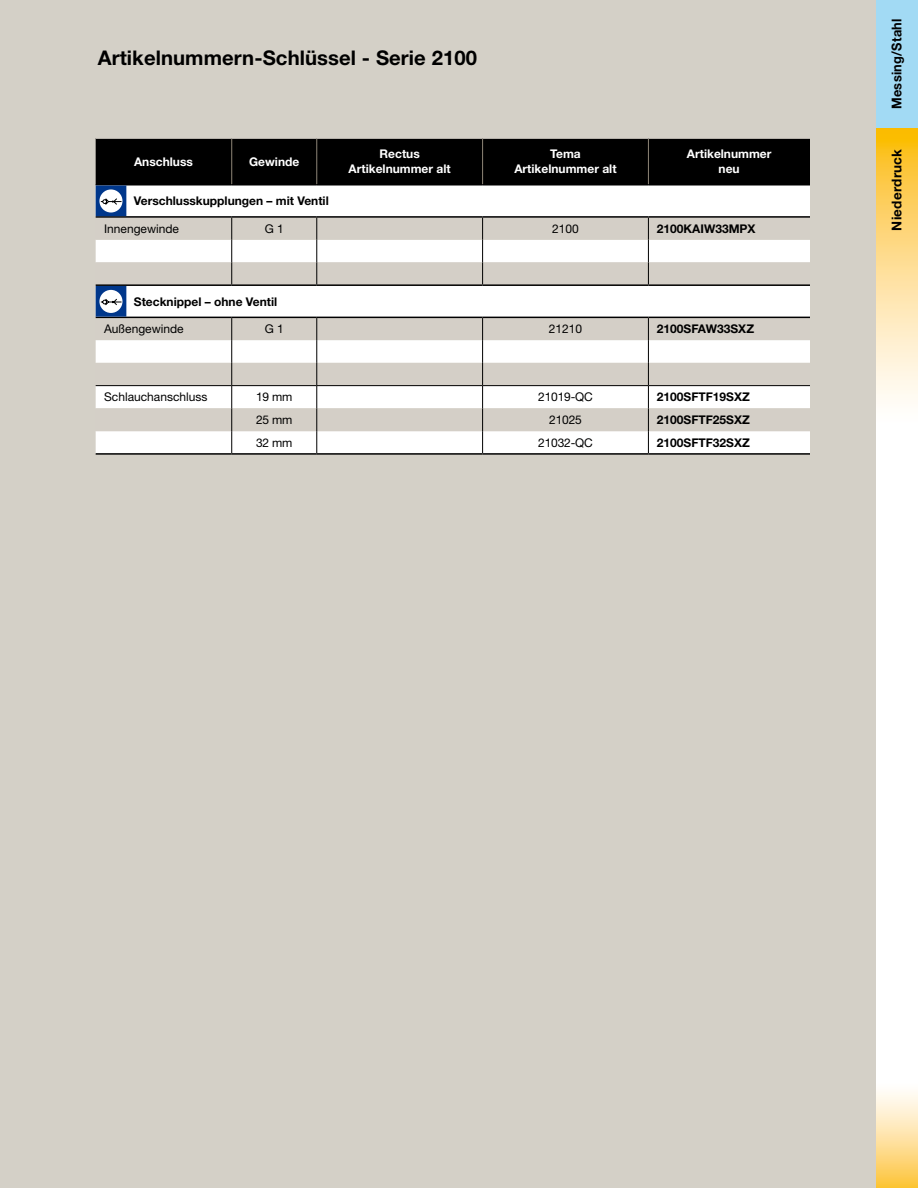
<style>
.page{position:relative;width:918px;height:1188px;background:#fff}
.page>*{position:absolute;margin:0;border:0;box-sizing:border-box;transform-origin:0 0}
.t1{font:700 20.25px "Helvetica Neue LT Std";letter-spacing:.005em;color:#000}
.t2{font:700 13.5px "Helvetica Neue LT Std";letter-spacing:.02em;color:#000;scale:.95 1}
.t3{font:700 13.5px "Helvetica Neue LT Std";letter-spacing:.02em;color:#000}
.t4{font:700 12px "Helvetica Neue LT Std";color:#000}
.t5{font:12px "Helvetica Neue LT Std";color:#000}
.t6{font:700 12px/15px "Helvetica Neue LT Std";color:#fff;text-align:center}
</style>
<div class="page">
<svg style="left:875px;top:128px;width:43px;height:297px;background:#fddf96"></svg>
<div style="left:875px;top:1082px;width:43px;height:106px;background:linear-gradient(to bottom,#fff,#fdc642)"></div>
<div style="left:875px;top:0;width:43px;height:128px;background:#a2daf4"></div>
<div style="left:0;top:0;width:875px;height:1188px;background:#d4d0c7"></div>
<div style="left:96px;top:139px;width:714px;height:45px;background:#000"></div>
<div style="left:96px;top:186px;width:714px;height:267px;background:#fff"></div>
<svg style="left:96px;top:218px;width:714px;height:213px"></svg>
<hr style="left:96px;top:184px;width:136px;height:2px;background:#000">
<hr style="left:232px;top:184px;width:85px;height:2px;background:#000">
<hr style="left:317px;top:184px;width:166px;height:2px;background:#000">
<hr style="left:483px;top:184px;width:165px;height:2px;background:#000">
<hr style="left:648px;top:184px;width:162px;height:2px;background:#000">
<hr style="left:96px;top:216px;width:136px;height:2px;background:#000">
<hr style="left:232px;top:216px;width:85px;height:2px;background:#000">
<hr style="left:317px;top:216px;width:166px;height:2px;background:#000">
<hr style="left:483px;top:216px;width:165px;height:2px;background:#000">
<hr style="left:648px;top:216px;width:162px;height:2px;background:#000">
<svg style="left:231px;top:218px;width:1px;height:66px"></svg>
<svg style="left:316px;top:218px;width:1px;height:66px"></svg>
<svg style="left:482px;top:218px;width:1px;height:66px"></svg>
<svg style="left:648px;top:218px;width:1px;height:66px"></svg>
<hr style="left:96px;top:284px;width:136px;height:2px;background:#000">
<hr style="left:232px;top:284px;width:85px;height:2px;background:#000">
<hr style="left:317px;top:284px;width:166px;height:2px;background:#000">
<hr style="left:483px;top:284px;width:165px;height:2px;background:#000">
<hr style="left:648px;top:284px;width:162px;height:2px;background:#000">
<hr style="left:96px;top:317px;width:136px;height:1px;background:#000">
<hr style="left:232px;top:317px;width:85px;height:1px;background:#000">
<hr style="left:317px;top:317px;width:166px;height:1px;background:#000">
<hr style="left:483px;top:317px;width:165px;height:1px;background:#000">
<hr style="left:648px;top:317px;width:162px;height:1px;background:#000">
<hr style="left:96px;top:385px;width:136px;height:1px;background:#000">
<hr style="left:232px;top:385px;width:85px;height:1px;background:#000">
<hr style="left:317px;top:385px;width:166px;height:1px;background:#000">
<hr style="left:483px;top:385px;width:165px;height:1px;background:#000">
<hr style="left:648px;top:385px;width:162px;height:1px;background:#000">
<hr style="left:96px;top:453px;width:136px;height:2px;background:#000">
<svg style="left:231px;top:318px;width:1px;height:135px"></svg>
<hr style="left:232px;top:453px;width:85px;height:2px;background:#000">
<svg style="left:316px;top:318px;width:1px;height:135px"></svg>
<hr style="left:317px;top:453px;width:166px;height:2px;background:#000">
<svg style="left:482px;top:318px;width:1px;height:135px"></svg>
<hr style="left:483px;top:453px;width:165px;height:2px;background:#000">
<svg style="left:648px;top:318px;width:1px;height:135px"></svg>
<hr style="left:648px;top:453px;width:162px;height:2px;background:#000">
<hr style="left:231px;top:139px;width:1px;height:45px;background:#8f8678">
<hr style="left:316px;top:139px;width:1px;height:45px;background:#8f8678">
<hr style="left:482px;top:139px;width:1px;height:45px;background:#8f8678">
<hr style="left:648px;top:139px;width:1px;height:45px;background:#8f8678">
<div style="left:96px;top:185px;width:30px;height:31px;background:#00378b"></div>
<div style="left:99px;top:189px;width:24px;height:24px;background:#fff;border-radius:50%"></div>
<svg style="left:100px;top:198px;width:22px;height:7px"></svg>
<div style="left:96px;top:286px;width:30px;height:31px;background:#00378b"></div>
<div style="left:99px;top:290px;width:24px;height:23px;background:#fff;border-radius:50%"></div>
<svg style="left:100px;top:298px;width:22px;height:7px"></svg>
<h1 class="t1" style="left:98px;top:46px;width:381px">Artikelnummern-Schlüssel - Serie 2100</h1>
<p class="t6" style="left:134px;top:154px;width:60px">Anschluss</p>
<p class="t6" style="left:249px;top:154px;width:52px">Gewinde</p>
<p class="t6" style="left:349px;top:146px;width:104px">Rectus<br>Artikelnummer alt</p>
<p class="t6" style="left:514px;top:146px;width:104px">Tema<br>Artikelnummer alt</p>
<p class="t6" style="left:687px;top:146px;width:86px">Artikelnummer neu</p>
<p class="t4" style="left:134px;top:193px;width:196px">Verschlusskupplungen – mit Ventil</p>
<p class="t5" style="left:104px;top:221px;width:76px">Innengewinde</p>
<p class="t5" style="left:265px;top:221px;width:21px">G 1</p>
<p class="t5" style="left:552px;top:221px;width:28px">2100</p>
<p class="t4" style="left:657px;top:221px;width:100px">2100KAIW33MPX</p>
<p class="t4" style="left:134px;top:294px;width:145px">Stecknippel – ohne Ventil</p>
<p class="t5" style="left:104px;top:322px;width:81px">Außengewinde</p>
<p class="t5" style="left:265px;top:322px;width:21px">G 1</p>
<p class="t5" style="left:549px;top:322px;width:35px">21210</p>
<p class="t4" style="left:657px;top:321px;width:99px">2100SFAW33SXZ</p>
<p class="t5" style="left:104px;top:390px;width:105px">Schlauchanschluss</p>
<p class="t5" style="left:256px;top:390px;width:38px">19 mm</p>
<p class="t5" style="left:538px;top:390px;width:56px">21019-QC</p>
<p class="t4" style="left:657px;top:390px;width:94px">2100SFTF19SXZ</p>
<p class="t5" style="left:256px;top:413px;width:38px">25 mm</p>
<p class="t5" style="left:549px;top:413px;width:34px">21025</p>
<p class="t4" style="left:657px;top:412px;width:94px">2100SFTF25SXZ</p>
<p class="t5" style="left:256px;top:435px;width:38px">32 mm</p>
<p class="t5" style="left:538px;top:435px;width:56px">21032-QC</p>
<p class="t4" style="left:657px;top:435px;width:94px">2100SFTF32SXZ</p>
<p class="t2" style="left:888px;top:109px;width:97px;rotate:-90deg">Messing/Stahl</p>
<p class="t3" style="left:888px;top:231px;width:83px;rotate:-90deg">Niederdruck</p>
</div>
